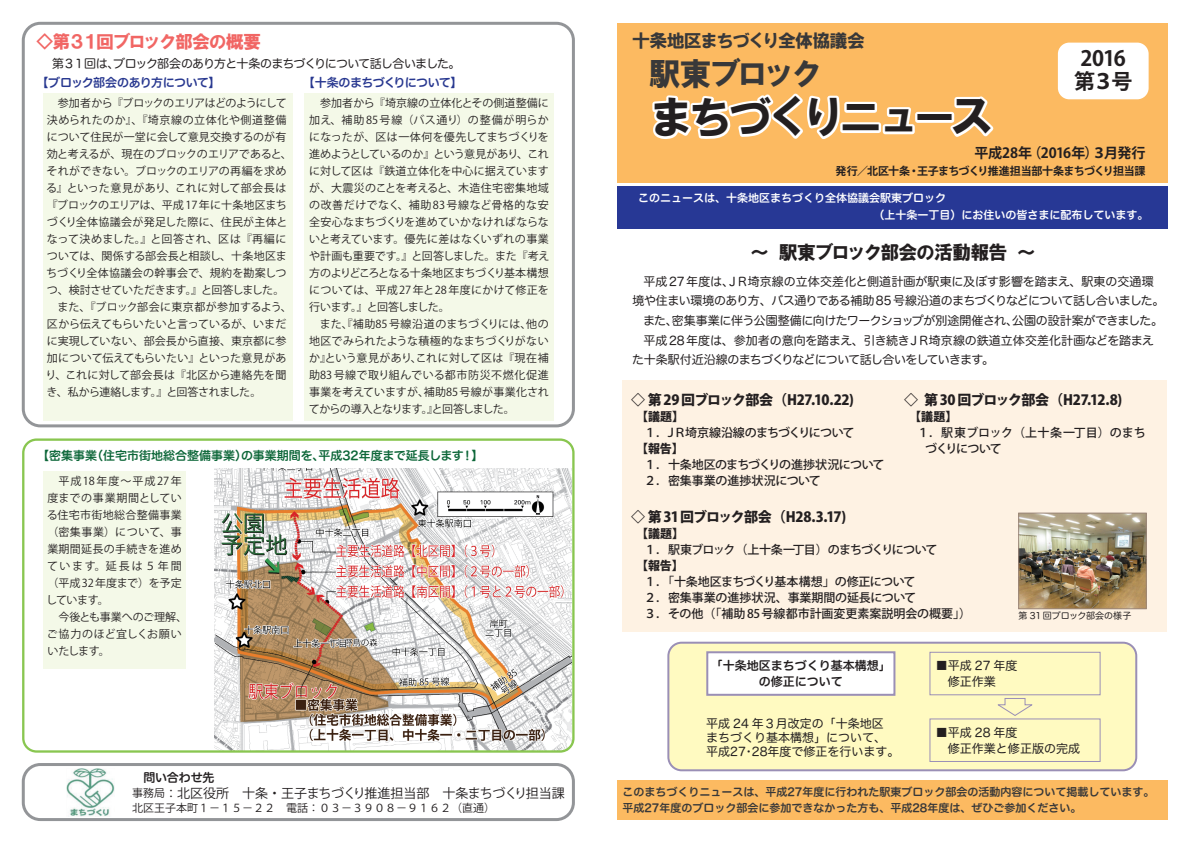
<style>
.page{position:relative;width:1191px;height:842px;background:#fff}
.page>*{position:absolute;margin:0;border:0;box-sizing:border-box;transform-origin:0 0}
.t1{font:45px "HG Soei Kakugothic UB";letter-spacing:-.16em;color:#231f20}
.t2{font:32px "HG Soei Kakugothic UB";letter-spacing:-.13em;color:#383839}
.t3{font:700 21px/23px "Koz Go Pro";letter-spacing:-.06em;color:#231f20;text-align:center}
.t4{font:19px "HG Soei Kakugothic UB";letter-spacing:-.07em;color:#231f20}
.t5{font:18px "HG Soei Kakugothic UB";letter-spacing:-.045em;color:#383839}
.t6{font:18px "HG Soei Kakugothic UB";letter-spacing:-.11em;color:#f16664}
.t7{font:800 14px "Koz Go Pro";letter-spacing:-.05em;color:#231f20}
.t8{font:700 14px "Koz Go Pro";letter-spacing:-.015em;color:#231f20}
.t9{font:13px "Koz Go Pro";letter-spacing:-.015em;color:#231f20}
.t10{font:500 12px/16px "Koz Go Pro";letter-spacing:-.02em;color:#231f20}
.t11{font:12px "Hira Maru Std N W4";letter-spacing:-.02em;color:#231f20}
.t12{font:12px/16px "Hira Maru Std N W4";color:#231f20}
.t13{font:12px "Hira Maru Std N W4";letter-spacing:-.05em;color:#231f20}
.t14{font:500 12px "Koz Go Pro";letter-spacing:-.07em;color:#231f20}
.t15{font:12px "Hira Maru Std N W4";letter-spacing:.005em;color:#231f20}
.t16{font:12px "Hira Maru Std N W6";color:#0c6638}
.t17{font:12px "Hira Maru Std N W4";letter-spacing:-.07em;color:#231f20}
.t18{font:12px "Hira Maru Std N W4";letter-spacing:-.06em;color:#231f20}
.t19{font:12px "Hira Maru Std N W6";letter-spacing:-.055em;color:#283890}
.t20{font:12px/16px "Hira Maru Std N W6";color:#231f20;text-align:center}
.t21{font:800 12px "Koz Go Pro";letter-spacing:.02em;color:#231f20}
.t22{font:12px "Hira Maru Std W6";letter-spacing:-.015em;color:#231f20}
.t23{font:11px/17px "Koz Go Pr 6 N";color:#231f20;text-align:justify}
.t24{font:11px "Koz Go Pr 6 N";letter-spacing:.03em;color:#231f20}
.t25{font:11px/16px "Hira Maru Std W6";color:#383839}
.t26{font:11px/17px "Hira Maru Std W6";color:#fff}
.t27{font:11px "Koz Go Pr 6 N";letter-spacing:.025em;color:#231f20}
.t28{font:11px "Koz Go Pro";color:#231f20}
.t29{font:700 11px "Koz Go Pro";letter-spacing:-.05em;color:#231f20}
.t30{font:11px "Koz Go Pr 6 N";letter-spacing:-.035em;color:#231f20}
.t31{font:11px "Koz Go Pr 6 N";letter-spacing:-.04em;color:#231f20}
.t32{font:11px "Koz Go Pr 6 N";letter-spacing:-.065em;color:#231f20}
.t33{font:11px "Koz Go Pr 6 N";letter-spacing:.055em;color:#231f20}
.t34{font:11px "Koz Go Pr 6 N";letter-spacing:-.05em;color:#231f20}
.t35{font:9px "Hira Maru Std W4";letter-spacing:-.005em;color:#231f20}
.s1{font-size:11px}
.s2{font-size:12px}
</style>
<div class="page">
<div style="left:622px;top:381px;width:544px;height:251px;background:#fef2e3"></div>
<div style="left:617px;top:23px;width:550px;height:160px;background:#fcba61"></div>
<div style="left:617px;top:185px;width:551px;height:44px;border:1px solid #fff"></div>
<div style="left:617px;top:186px;width:550px;height:42px;background:#273895"></div>
<div style="left:617px;top:779px;width:551px;height:41px;border:1px solid #fff"></div>
<div style="left:617px;top:780px;width:550px;height:39px;background:#fcba61"></div>
<div style="left:22px;top:763px;width:553px;height:58px;border:3px solid #939598;border-radius:17px"></div>
<div style="left:22px;top:22px;width:553px;height:405px;border:3px solid #939598;border-radius:17px"></div>
<img style="left:1020px;top:515px;width:124px;height:92px">
<div style="left:1018px;top:513px;width:128px;height:96px;border:1px solid #9b8679"></div>
<img style="left:214px;top:468px;width:357px;height:282px">
<div style="left:668px;top:643px;width:468px;height:127px;background:#fffac1;border-radius:13px"></div>
<div style="left:667px;top:642px;width:470px;height:129px;border:2px solid #9a8fb6;border-radius:13px"></div>
<div style="left:706px;top:651px;width:189px;height:45px;background:#fff;border:2px solid #9a8fb6"></div>
<div style="left:929px;top:652px;width:171px;height:43px;border:1px solid #9a8fb6"></div>
<div style="left:929px;top:718px;width:171px;height:44px;border:1px solid #9a8fb6"></div>
<svg style="left:997px;top:698px;width:35px;height:18px"></svg>
<div style="left:22px;top:438px;width:552px;height:315px;border:2px solid #89c650;border-radius:13px"></div>
<div style="left:43px;top:94px;width:250px;height:327px;background:#f4f9e8"></div>
<div style="left:304px;top:94px;width:249px;height:327px;background:#f4f9e8"></div>
<div style="left:43px;top:471px;width:143px;height:198px;background:#f4f9e8"></div>
<svg style="left:652px;top:93px;width:263px;height:46px"></svg>
<div style="left:915px;top:112px;width:39px;height:11px;border:5px solid #fff"></div>
<svg style="left:945px;top:96px;width:49px;height:41px"></svg>
<div style="left:1057px;top:43px;width:91px;height:56px;background:#fff;border-radius:11px"></div>
<img style="left:67px;top:768px;width:47px;height:49px">
<h3 class="t6" style="left:36px;top:32px;width:227px">◇第３１回ブロック部会の概要</h3>
<p class="t17" style="left:52px;top:55px;width:410px">第３１回は、ブロック部会のあり方と十条のまちづくりについて話し合いました。</p>
<p class="t19" style="left:37px;top:74px;width:185px">【ブロック部会のあり方について】</p>
<p class="t19" style="left:303px;top:74px;width:161px">【十条のまちづくりについて】</p>
<p class="t32" style="left:58px;top:97px;width:230px">参加者から『ブロックのエリアはどのようにして</p>
<p class="t33" style="left:47px;top:114px;width:241px">決められたのか』、『埼京線の立体化や側道整備</p>
<p class="t23" style="left:47px;top:129px;width:241px">について住民が一堂に会して意見交換するのが有</p>
<p class="t30" style="left:47px;top:148px;width:247px">効と考えるが、現在のブロックのエリアであると、</p>
<p class="t23" style="left:47px;top:163px;width:241px">それができない。ブロックのエリアの再編を求め</p>
<p class="t24" style="left:46px;top:182px;width:242px">る』といった意見があり、これに対して部会長は</p>
<p class="t23" style="left:47px;top:197px;width:241px">『ブロックのエリアは、平成 17年に十条地区まち</p>
<p class="t24" style="left:47px;top:216px;width:242px">づくり全体協議会が発足した際に、住民が主体と</p>
<p class="t24" style="left:47px;top:233px;width:241px">なって決めました。』と回答され、区は『再編に</p>
<p class="t27" style="left:47px;top:250px;width:242px">ついては、関係する部会長と相談し、十条地区ま</p>
<p class="t24" style="left:46px;top:267px;width:242px">ちづくり全体協議会の幹事会で、規約を勘案しつ</p>
<p class="t31" style="left:47px;top:284px;width:239px">つ、検討させていただきます。』と回答しました。</p>
<p class="t24" style="left:57px;top:301px;width:236px">また、『ブロック部会に東京都が参加するよう、</p>
<p class="t23" style="left:47px;top:316px;width:241px">区から伝えてもらいたいと言っているが、いまだ</p>
<p class="t23" style="left:47px;top:333px;width:241px">に実現していない、部会長から直接、東京都に参</p>
<p class="t23" style="left:47px;top:350px;width:241px">加について伝えてもらいたい』といった意見があ</p>
<p class="t27" style="left:46px;top:369px;width:242px">り、これに対して部会長は『北区から連絡先を聞</p>
<p class="t34" style="left:47px;top:386px;width:216px">き、私から連絡します。』と回答されました。</p>
<p class="t23" style="left:309px;top:95px;width:242px;text-indent:11px">参加者から『埼京線の立体化とその側道整備に加え、補助85号線（バス通り）の整備が明らかになったが、区は一体何を優先してまちづくりを進めようとしているのか』という意見があり、これに対して区は『鉄道立体化を中心に据えていますが、大震災のことを考えると、木造住宅密集地域の改善だけでなく、補助83号線など骨格的な安全安心なまちづくりを進めていかなければならないと考えています。優先に差はなくいずれの事業や計画も重要です。』と回答しました。また『考え方のよりどころとなる十条地区まちづくり基本構想については、平成27年と28年度にかけて修正を行います。』と回答しました。</p>
<p class="t23" style="left:309px;top:316px;width:242px;text-indent:11px">また、『補助85号線沿道のまちづくりには、他の地区でみられたような積極的なまちづくりがないか』という意見があり、これに対して区は『現在補助83号線で取り組んでいる都市防災不燃化促進事業を考えていますが、補助85号線が事業化されてからの導入となります。』と回答しました。</p>
<p class="t16" style="left:37px;top:446px;width:448px">【密集事業（住宅市街地総合整備事業）の事業期間を、平成32年度まで延長します！】</p>
<p class="t23" style="left:46px;top:473px;width:137px;text-indent:12px">平成18年度～平成27年度までの事業期間としている住宅市街地総合整備事業（密集事業）について、事業期間延長の手続きを進めています。延長は５年間（平成 32年度まで）を予定しています。</p>
<p class="t23" style="left:47px;top:609px;width:142px;text-align:left;text-indent:12px">今後とも事業へのご理解、ご協力のほど宜しくお願いいたします。</p>
<p class="t22" style="left:143px;top:768px;width:73px">問い合わせ先</p>
<p class="t9" style="left:132px;top:785px;width:434px"><span class="s1">事務局</span><span class="s2">：</span>北区役所　十条・王子まちづくり推進担当部　十条まちづくり担当課</p>
<p class="t28" style="left:132px;top:801px;width:364px">北区王子本町１－１５－２２　電話：０３－３９０８－９１６２（直通）</p>
<h3 class="t5" style="left:632px;top:32px;width:234px">十条地区まちづくり全体協議会</h3>
<h2 class="t2" style="left:649px;top:58px;width:175px">駅東ブロック</h2>
<h1 class="t1" style="left:649px;top:95px;width:347px">まちづくりニュース</h1>
<h3 class="t3" style="left:1074px;top:49px;width:60px">2016第３号</h3>
<p class="t8" style="left:974px;top:144px;width:172px">平成28年（2016年）３月発行</p>
<p class="t29" style="left:835px;top:164px;width:311px">発行／北区十条・王子まちづくり推進担当部十条まちづくり担当課</p>
<p class="t26" style="left:873px;top:190px;width:276px;text-indent:-235px">このニュースは、十条地区まちづくり全体協議会駅東ブロック<br>（上十条一丁目）にお住いの皆さまに配布しています。</p>
<h3 class="t4" style="left:750px;top:243px;width:287px">～ 駅東ブロック部会の活動報告 ～</h3>
<p class="t15" style="left:643px;top:272px;width:512px">平成27年度は、ＪＲ埼京線の立体交差化と側道計画が駅東に及ぼす影響を踏まえ、駅東の交通環</p>
<p class="t13" style="left:632px;top:291px;width:533px">境や住まい環境のあり方、バス通りである補助 85 号線沿道のまちづくりなどについて話し合いました。</p>
<p class="t11" style="left:643px;top:311px;width:521px">また、密集事業に伴う公園整備に向けたワークショップが別途開催され、公園の設計案ができました。</p>
<p class="t11" style="left:643px;top:331px;width:512px">平成28年度は、参加者の意向を踏まえ、引き続きＪＲ埼京線の鉄道立体交差化計画などを踏まえ</p>
<p class="t18" style="left:632px;top:350px;width:363px">た十条駅付近沿線のまちづくりなどについて話し合いをしていきます。</p>
<p class="t7" style="left:631px;top:391px;width:224px">◇ 第 29 回ブロック部会（H27.10.22)</p>
<p class="t21" style="left:636px;top:409px;width:50px">【議題】</p>
<p class="t14" style="left:644px;top:425px;width:212px">１．ＪＲ埼京線沿線のまちづくりについて</p>
<p class="t21" style="left:636px;top:441px;width:49px">【報告】</p>
<p class="t10" style="left:644px;top:457px;width:242px">１．十条地区のまちづくりの進捗状況について<br>２．密集事業の進捗状況について</p>
<p class="t7" style="left:631px;top:508px;width:217px">◇ 第 31回ブロック部会（H28.3.17)</p>
<p class="t21" style="left:636px;top:526px;width:50px">【議題】</p>
<p class="t14" style="left:644px;top:542px;width:295px">１．駅東ブロック（上十条一丁目）のまちづくりについて</p>
<p class="t21" style="left:636px;top:558px;width:49px">【報告】</p>
<p class="t10" style="left:644px;top:574px;width:328px">１．「十条地区まちづくり基本構想」の修正について<br>２．密集事業の進捗状況、事業期間の延長について<br>３．その他（「補助 85号線都市計画変更素案説明会の概要」）</p>
<p class="t7" style="left:904px;top:391px;width:219px">◇ 第 30 回ブロック部会（H27.12.8)</p>
<p class="t21" style="left:909px;top:409px;width:50px">【議題】</p>
<p class="t10" style="left:925px;top:425px;width:222px;text-indent:-8px">１．駅東ブロック（上十条一丁目）のまちづくりについて</p>
<p class="t35" style="left:1018px;top:608px;width:114px">第 31 回ブロック部会の様子</p>
<p class="t20" style="left:711px;top:657px;width:181px">「十条地区まちづくり基本構想」の修正について</p>
<p class="t12" style="left:936px;top:657px;width:83px">■平成 27 年度　修正作業</p>
<p class="t12" style="left:936px;top:724px;width:145px">■平成 28 年度<br>　修正作業と修正版の完成</p>
<p class="t12" style="left:706px;top:717px;width:195px;line-height:14px">平成 24 年３月改定の「十条地区<br>まちづくり基本構想」について、平成27･28年度で修正を行います。</p>
<p class="t25" style="left:622px;top:784px;width:534px">このまちづくりニュースは、平成27年度に行われた駅東ブロック部会の活動内容について掲載しています。平成27年度のブロック部会に参加できなかった方も、平成28年度は、ぜひご参加ください。</p>
</div>
